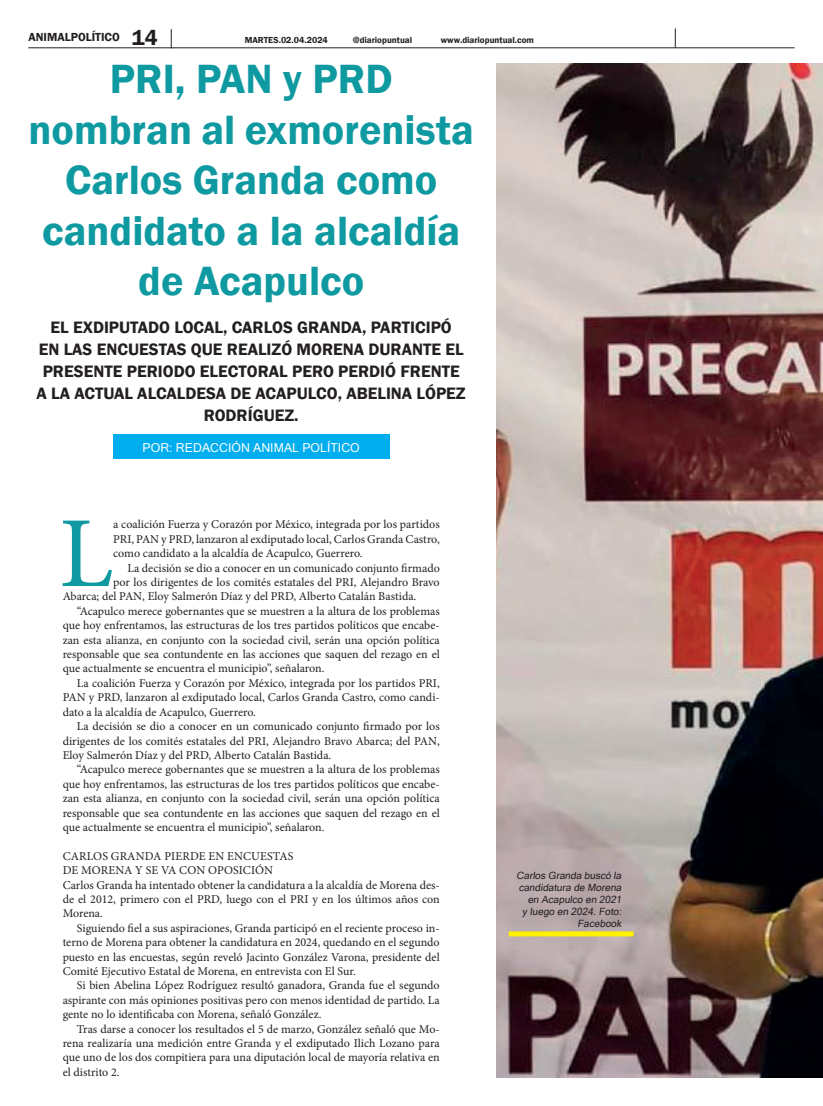
<style>
.page{position:relative;width:823px;height:1106px;background:#fff}
.page>*{position:absolute;margin:0;border:0;box-sizing:border-box;transform-origin:0 0}
.t1{font:100.6px "Minion Pro";color:#0f99a1}
.t2{font:600 42px/50.4px "Franklin Gothic";color:#0f99a1;text-align:center}
.t3{font:600 22px "Franklin Gothic";color:#231f20}
.t4{font:600 17px/22px "Franklin Gothic";color:#231f20;text-align:center}
.t5{font:12.3px "Microsoft Sans Serif";color:#fff}
.t6{font:12px/14.4px "Minion Pro";color:#231f20;text-align:justify}
.t7{font:600 12px "Franklin Gothic";color:#231f20}
.t8{font:10px/12px "Microsoft Sans Serif";color:#231f20;text-align:right}
.t9{font:600 9px "Franklin Gothic";color:#231f20}
</style>
<div class="page">
<hr style="left:28px;top:47px;width:766px;height:1px;background:#231f20">
<svg style="left:674px;top:28px;width:1px;height:20px"></svg>
<div style="left:113px;top:435px;width:276px;height:24px;background:#00aeef"></div>
<svg style="left:28px;top:29px;width:451px;height:20px"></svg>
<img style="left:496px;top:64px;width:326px;height:1013px">
<div style="left:508px;top:931px;width:125px;height:5px;background:#fff101"></div>
<p class="t7" style="left:28px;top:29px;width:93px">ANIMALPOLÍTICO</p>
<p class="t3" style="left:132px;top:25px;width:27px">14</p>
<p class="t9" style="left:244px;top:34px;width:85px">MARTES.02.04.2024</p>
<p class="t9" style="left:352px;top:34px;width:61px">@diariopuntual</p>
<p class="t9" style="left:440px;top:34px;width:95px">www.diariopuntual.com</p>
<p class="t2" style="left:28px;top:55px;width:446px">PRI, PAN y PRD nombran al exmorenista<br>Carlos Granda como candidato a la alcaldía de Acapulco</p>
<p class="t4" style="left:37px;top:316px;width:430px">EL EXDIPUTADO LOCAL, CARLOS GRANDA, PARTICIPÓ<br>EN LAS ENCUESTAS QUE REALIZÓ MORENA DURANTE EL PRESENTE PERIODO ELECTORAL PERO PERDIÓ FRENTE A LA ACTUAL ALCALDESA DE ACAPULCO, ABELINA LÓPEZ RODRÍGUEZ.</p>
<p class="t5" style="left:142px;top:439px;width:219px">POR: REDACCIÓN ANIMAL POLÍTICO</p>
<p class="t1" style="left:59px;top:486px;width:56px">L</p>
<p class="t6" style="left:113px;top:517px;width:328px">a coalición Fuerza y Corazón por México, integrada por los partidos PRI, PAN y PRD, lanzaron al exdiputado local, Carlos Granda Castro, como candidato a la alcaldía de Acapulco, Guerrero.</p>
<p class="t6" style="left:127px;top:560px;width:314px">La decisión se dio a conocer en un comunicado conjunto firmado</p>
<p class="t6" style="left:113px;top:575px;width:328px">por los dirigentes de los comités estatales del PRI, Alejandro Bravo</p>
<p class="t6" style="left:63px;top:589px;width:355px">Abarca; del PAN, Eloy Salmerón Díaz y del PRD, Alberto Catalán Bastida.</p>
<p class="t6" style="left:63px;top:604px;width:378px;text-indent:14px">“Acapulco merece gobernantes que se muestren a la altura de los problemas que hoy enfrentamos, las estructuras de los tres partidos políticos que encabe&shy;zan esta alianza, en conjunto con la sociedad civil, serán una opción política responsable que sea contundente en las acciones que saquen del rezago en el que actualmente se encuentra el municipio”, señalaron.</p>
<p class="t6" style="left:63px;top:676px;width:378px;text-indent:14px">La coalición Fuerza y Corazón por México, integrada por los partidos PRI, PAN y PRD, lanzaron al exdiputado local, Carlos Granda Castro, como candi&shy;dato a la alcaldía de Acapulco, Guerrero.</p>
<p class="t6" style="left:63px;top:719px;width:378px;text-indent:14px">La decisión se dio a conocer en un comunicado conjunto firmado por los dirigentes de los comités estatales del PRI, Alejandro Bravo Abarca; del PAN, Eloy Salmerón Díaz y del PRD, Alberto Catalán Bastida.</p>
<p class="t6" style="left:63px;top:762px;width:378px;text-indent:14px">“Acapulco merece gobernantes que se muestren a la altura de los problemas que hoy enfrentamos, las estructuras de los tres partidos políticos que encabe&shy;zan esta alianza, en conjunto con la sociedad civil, serán una opción política responsable que sea contundente en las acciones que saquen del rezago en el que actualmente se encuentra el municipio”, señalaron.</p>
<p class="t6" style="left:63px;top:848px;width:232px">CARLOS GRANDA PIERDE EN ENCUESTAS</p>
<p class="t6" style="left:63px;top:863px;width:212px">DE MORENA Y SE VA CON OPOSICIÓN</p>
<p class="t6" style="left:63px;top:877px;width:378px">Carlos Granda ha intentado obtener la candidatura a la alcaldía de Morena des&shy;de el 2012, primero con el PRD, luego con el PRI y en los últimos años con Morena.</p>
<p class="t6" style="left:63px;top:920px;width:378px;text-indent:14px">Siguiendo fiel a sus aspiraciones, Granda participó en el reciente proceso in&shy;terno de Morena para obtener la candidatura en 2024, quedando en el segundo puesto en las encuestas, según reveló Jacinto González Varona, presidente del Comité Ejecutivo Estatal de Morena, en entrevista con El Sur.</p>
<p class="t6" style="left:63px;top:978px;width:378px;text-indent:14px">Si bien Abelina López Rodríguez resultó ganadora, Granda fue el segundo aspirante con más opiniones positivas pero con menos identidad de partido. La gente no lo identificaba con Morena, señaló González.</p>
<p class="t6" style="left:63px;top:1021px;width:378px;text-indent:14px">Tras darse a conocer los resultados el 5 de marzo, González señaló que Mo&shy;rena realizaría una medición entre Granda y el exdiputado Ilich Lozano para que uno de los dos compitiera para una diputación local de mayoría relativa en el distrito 2.</p>
<p class="t8" style="left:516px;top:869px;width:108px">Carlos Granda buscó la candidatura de Morena en Acapulco en 2021<br>y luego en 2024. Foto:<br>Facebook</p>
</div>
